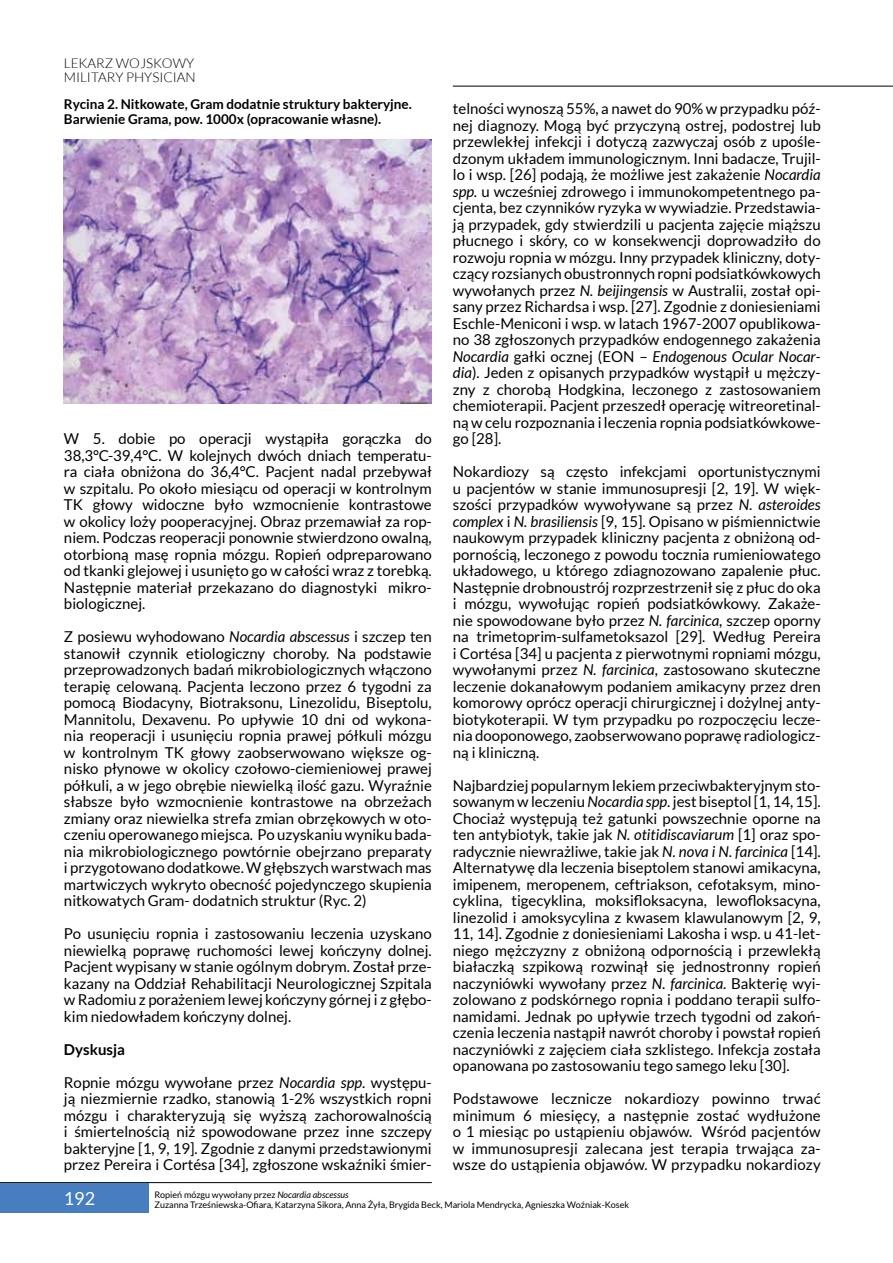
<style>
.page{position:relative;width:893px;height:1263px;background:#fff}
.page>*{position:absolute;margin:0;border:0;box-sizing:border-box;transform-origin:0 0}
.t1{font:18px "Lato";color:#fff}
.t2{font:15px/16.5px "Lato";color:#000;text-align:justify}
.t3{font:700 15px "Lato";color:#000}
.t4{font:700 13.5px/15px "Lato";color:#000}
.t5{font:300 13.5px/13.5px "Lato";color:#000}
.t6{font:9px/10.5px "Lato";color:#000}
.s1{font-style:italic}
</style>
<div class="page">
<hr style="left:0;top:1182px;width:432px;height:1px;background:#000">
<hr style="left:453px;top:86px;width:440px;height:1px;background:#000">
<div style="left:0;top:1183px;width:149px;height:30px;background:#477ec0"></div>
<img style="left:64px;top:139px;width:368px;height:264px">
<p class="t5" style="left:64px;top:57px;width:132px">LEKARZ WOJSKOWY<br>MILITARY</p>
<p class="t5" style="left:126px;top:70px;width:71px">PHYSICIAN</p>
<p class="t4" style="left:64px;top:96px;width:349px">Rycina 2. Nitkowate, Gram dodatnie struktury bakteryjne.<br>Barwienie Grama, pow. 1000x (opracowanie własne).</p>
<p class="t2" style="left:453px;top:101px;width:369px">telności wynoszą 55%, a nawet do 90% w przypadku póź&shy;nej diagnozy. Mogą być przyczyną ostrej, podostrej lub przewlekłej infekcji i dotyczą zazwyczaj osób z upośle&shy;dzonym układem immunologicznym. Inni badacze, Trujil&shy;lo i wsp. [26] podają, że możliwe jest zakażenie <span class="s1">Nocardia spp.</span> u wcześniej zdrowego i immunokompetentnego pa&shy;cjenta, bez czynników ryzyka w wywiadzie. Przedstawia&shy;ją przypadek, gdy stwierdzili u pacjenta zajęcie miąższu płucnego i skóry, co w konsekwencji doprowadziło do rozwoju ropnia w mózgu. Inny przypadek kliniczny, doty&shy;czący rozsianych obustronnych ropni podsiatkówkowych wywołanych przez <span class="s1">N. beijingensis</span> w Australii, został opi&shy;sany przez Richardsa i wsp. [27]. Zgodnie z doniesieniami Eschle-Meniconi i wsp. w latach 1967-2007 opublikowa&shy;no 38 zgłoszonych przypadków endogennego zakażenia <span class="s1">Nocardia</span> gałki ocznej (EON – <span class="s1">Endogenous Ocular Nocar&shy;dia</span>). Jeden z opisanych przypadków wystąpił u mężczy&shy;zny z chorobą Hodgkina, leczonego z zastosowaniem chemioterapii. Pacjent przeszedł operację witreoretinal&shy;ną w celu rozpoznania i leczenia ropnia podsiatkówkowe&shy;go [28].</p>
<p class="t2" style="left:453px;top:464px;width:369px">Nokardiozy są często infekcjami oportunistycznymi u pacjentów w stanie immunosupresji [2, 19]. W więk&shy;szości przypadków wywoływane są przez <span class="s1">N. asteroides complex</span> i <span class="s1">N. brasiliensis</span> [9, 15]. Opisano w piśmiennictwie naukowym przypadek kliniczny pacjenta z obniżoną od&shy;pornością, leczonego z powodu tocznia rumieniowatego układowego, u którego zdiagnozowano zapalenie płuc.<br>Następnie drobnoustrój rozprzestrzenił się z płuc do oka i mózgu, wywołując ropień podsiatkówkowy. Zakaże&shy;nie spowodowane było przez <span class="s1">N. farcinica</span>, szczep oporny na trimetoprim-sulfametoksazol [29]. Według Pereira i Cortésa [34] u pacjenta z pierwotnymi ropniami mózgu, wywołanymi przez <span class="s1">N. farcinica</span>, zastosowano skuteczne leczenie dokanałowym podaniem amikacyny przez dren komorowy oprócz operacji chirurgicznej i dożylnej anty&shy;biotykoterapii. W tym przypadku po rozpoczęciu lecze&shy;nia dooponowego, zaobserwowano poprawę radiologicz&shy;ną i kliniczną.</p>
<p class="t2" style="left:453px;top:777px;width:369px">Najbardziej popularnym lekiem przeciwbakteryjnym sto&shy;sowanym w leczeniu <span class="s1">Nocardia spp.</span> jest biseptol [1, 14, 15].<br>Chociaż występują też gatunki powszechnie oporne na ten antybiotyk, takie jak <span class="s1">N. otitidiscaviarum</span> [1] oraz spo&shy;radycznie niewrażliwe, takie jak <span class="s1">N. nova i N. farcinica</span> [14].<br>Alternatywę dla leczenia biseptolem stanowi amikacyna, imipenem, meropenem, ceftriakson, cefotaksym, mino&shy;cyklina, tigecyklina, moksifloksacyna, lewofloksacyna, linezolid i amoksycylina z kwasem klawulanowym [2, 9, 11, 14]. Zgodnie z doniesieniami Lakosha i wsp. u 41-let&shy;niego mężczyzny z obniżoną odpornością i przewlekłą białaczką szpikową rozwinął się jednostronny ropień naczyniówki wywołany przez <span class="s1">N. farcinica</span>. Bakterię wyi&shy;zolowano z podskórnego ropnia i poddano terapii sulfo&shy;namidami. Jednak po upływie trzech tygodni od zakoń&shy;czenia leczenia nastąpił nawrót choroby i powstał ropień naczyniówki z zajęciem ciała szklistego. Infekcja została opanowana po zastosowaniu tego samego leku [30].</p>
<p class="t2" style="left:453px;top:1091px;width:369px">Podstawowe lecznicze nokardiozy powinno trwać minimum 6 miesięcy, a następnie zostać wydłużone o 1 miesiąc po ustąpieniu objawów. Wśród pacjentów w immunosupresji zalecana jest terapia trwająca za&shy;wsze do ustąpienia objawów. W przypadku nokardiozy</p>
<p class="t6" style="left:154px;top:1189px;width:476px">Ropień mózgu wywołany przez <span class="s1">Nocardia abscessus<br></span>Zuzanna Trześniewska-Ofiara, Katarzyna Sikora, Anna Żyła, Brygida Beck, Mariola Mendrycka, Agnieszka Woźniak-Kosek</p>
<p class="t2" style="left:64px;top:431px;width:369px">W 5. dobie po operacji wystąpiła gorączka do 38,3°C-39,4°C. W kolejnych dwóch dniach temperatu&shy;ra ciała obniżona do 36,4°C. Pacjent nadal przebywał w szpitalu. Po około miesiącu od operacji w kontrolnym TK głowy widoczne było wzmocnienie kontrastowe w okolicy loży pooperacyjnej. Obraz przemawiał za rop&shy;niem. Podczas reoperacji ponownie stwierdzono owalną, otorbioną masę ropnia mózgu. Ropień odpreparowano od tkanki glejowej i usunięto go w całości wraz z torebką.<br>Następnie materiał przekazano do diagnostyki mikro&shy;biologicznej.</p>
<p class="t2" style="left:64px;top:629px;width:369px">Z posiewu wyhodowano <span class="s1">Nocardia abscessus</span> i szczep ten stanowił czynnik etiologiczny choroby. Na podstawie przeprowadzonych badań mikrobiologicznych włączono terapię celowaną. Pacjenta leczono przez 6 tygodni za pomocą Biodacyny, Biotraksonu, Linezolidu, Biseptolu, Mannitolu, Dexavenu. Po upływie 10 dni od wykona&shy;nia reoperacji i usunięciu ropnia prawej półkuli mózgu w kontrolnym TK głowy zaobserwowano większe og&shy;nisko płynowe w okolicy czołowo-ciemieniowej prawej półkuli, a w jego obrębie niewielką ilość gazu. Wyraźnie słabsze było wzmocnienie kontrastowe na obrzeżach zmiany oraz niewielka strefa zmian obrzękowych w oto&shy;czeniu operowanego miejsca. Po uzyskaniu wyniku bada&shy;nia mikrobiologicznego powtórnie obejrzano preparaty i przygotowano dodatkowe. W głębszych warstwach mas martwiczych wykryto obecność pojedynczego skupienia nitkowatych Gram- dodatnich struktur (Ryc. 2)</p>
<p class="t2" style="left:64px;top:926px;width:369px">Po usunięciu ropnia i zastosowaniu leczenia uzyskano niewielką poprawę ruchomości lewej kończyny dolnej.<br>Pacjent wypisany w stanie ogólnym dobrym. Został prze&shy;kazany na Oddział Rehabilitacji Neurologicznej Szpitala w Radomiu z porażeniem lewej kończyny górnej i z głębo&shy;kim niedowładem kończyny dolnej.</p>
<p class="t3" style="left:64px;top:1041px;width:62px">Dyskusja</p>
<p class="t2" style="left:64px;top:1074px;width:369px">Ropnie mózgu wywołane przez <span class="s1">Nocardia spp</span>. występu&shy;ją niezmiernie rzadko, stanowią 1-2% wszystkich ropni mózgu i charakteryzują się wyższą zachorowalnością i śmiertelnością niż spowodowane przez inne szczepy bakteryjne [1, 9, 19]. Zgodnie z danymi przedstawionymi przez Pereira i Cortésa [34], zgłoszone wskaźniki śmier-</p>
<p class="t1" style="left:64px;top:1189px;width:33px">192</p>
</div>
